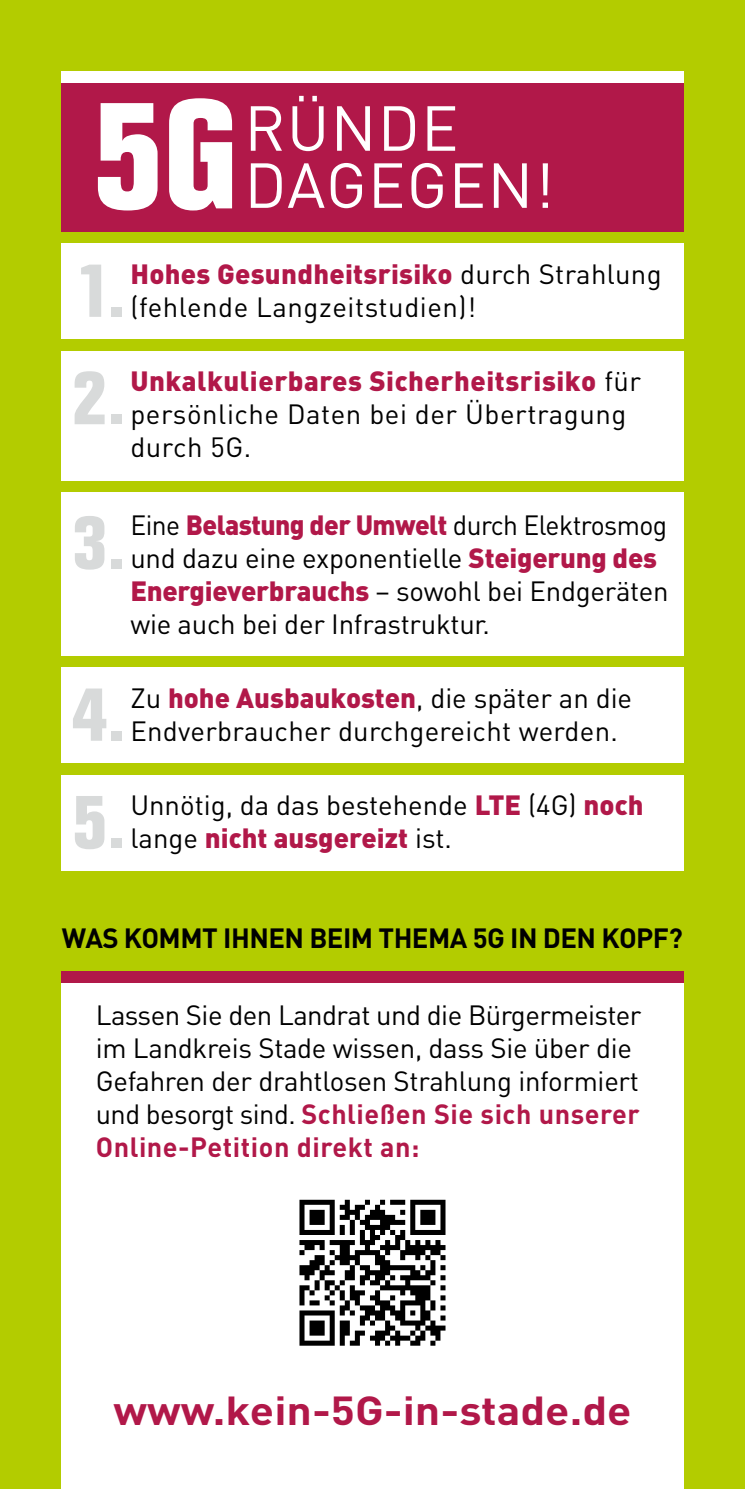
<style>
.page{position:relative;width:745px;height:1489px;background:#fff}
.page>*{position:absolute;margin:0;border:0;box-sizing:border-box;transform-origin:0 0}
.t1{font:700 condensed 151.25px "Folio";color:#fff;scale:1.11 1}
.t2{font:700 condensed 75px "Folio";color:#d8dada;scale:1.11 1}
.t3{font:62.5px/57px "DIN";letter-spacing:.02em;color:#fff}
.t4{font:700 40px "DIN";color:#b11849;scale:1.11 1}
.t5{font:27.5px/33px "DIN";letter-spacing:-.01em;color:#000}
.t6{font:27.5px/33px "DIN";letter-spacing:-.01em;color:#000;scale:.96 1}
.t7{font:27.5px/33px "DIN";letter-spacing:.02em;color:#000}
.t8{font:900 27.5px "DIN";letter-spacing:.01em;color:#b11849}
.t9{font:27.5px "DIN";letter-spacing:.01em;color:#000}
.t10{font:700 27.5px "DIN";letter-spacing:-.02em;color:#000}
.s1{font-weight:400;color:#000}
.s2{font-weight:900;color:#b11849}
.s3{font-weight:700;color:#b11849}
</style>
<div class="page">
<div style="left:0;top:0;width:744px;height:1488px;background:#b3cc00"></div>
<div style="left:61px;top:982px;width:622px;height:506px;background:#fff"></div>
<div style="left:61px;top:970px;width:622px;height:12px;background:#b11849"></div>
<div style="left:61px;top:83px;width:622px;height:148px;background:#b11849"></div>
<div style="left:61px;top:71px;width:622px;height:12px;background:#fff"></div>
<div style="left:61px;top:243px;width:622px;height:96px;background:#fff"></div>
<div style="left:61px;top:351px;width:622px;height:129px;background:#fff"></div>
<div style="left:61px;top:492px;width:622px;height:163px;background:#fff"></div>
<div style="left:61px;top:667px;width:622px;height:96px;background:#fff"></div>
<div style="left:61px;top:774px;width:622px;height:96px;background:#fff"></div>
<svg style="left:299px;top:1199px;width:146px;height:146px"></svg>
<h1 class="t1" style="left:92px;top:71px;width:133px">5G</h1>
<h3 class="t3" style="left:244px;top:98px;width:311px">RÜNDE<br>DAGEGEN!</h3>
<h2 class="t2" style="left:76px;top:249px;width:46px">1.</h2>
<p class="t8" style="left:130px;top:255px;width:532px">Hohes Gesundheitsrisiko <span class="s1">durch Strahlung</span></p>
<p class="t7" style="left:130px;top:290px;width:347px">(fehlende Langzeitstudien)!</p>
<h2 class="t2" style="left:72px;top:356px;width:49px">2.</h2>
<p class="t7" style="left:130px;top:364px;width:512px"><span class="s2">Unkalkulierbares Sicherheitsrisiko</span> für persönliche Daten bei der Übertragung durch 5G.</p>
<h2 class="t2" style="left:72px;top:501px;width:49px">3.</h2>
<p class="t6" style="left:130px;top:507px;width:562px">Eine <span class="s2">Belastung der Umwelt</span> durch Elektrosmog und dazu eine exponentielle <span class="s2">Steigerung des Energieverbrauchs</span> – sowohl bei Endgeräten wie auch bei der Infrastruktur.</p>
<h2 class="t2" style="left:72px;top:672px;width:49px">4.</h2>
<p class="t5" style="left:130px;top:680px;width:503px">Zu <span class="s2">hohe Ausbaukosten</span>, die später an die</p>
<p class="t9" style="left:130px;top:713px;width:488px">Endverbraucher durchgereicht werden.</p>
<h2 class="t2" style="left:72px;top:780px;width:49px">5.</h2>
<p class="t5" style="left:130px;top:788px;width:514px">Unnötig, da das bestehende <span class="s2">LTE</span> (4G) <span class="s2">noch</span></p>
<p class="t8" style="left:130px;top:819px;width:323px"><span class="s1">lange</span> nicht ausgereizt <span class="s1">ist.</span></p>
<p class="t10" style="left:62px;top:919px;width:622px">WAS KOMMT IHNEN BEIM THEMA 5G IN DEN KOPF?</p>
<p class="t5" style="left:96px;top:997px;width:546px">Lassen Sie den Landrat und die Bürgermeister im Landkreis Stade wissen, dass Sie über die Gefahren der drahtlosen Strahlung informiert und besorgt sind. <span class="s3">Schließen Sie sich unserer Online-Petition direkt an:</span></p>
<h3 class="t4" style="left:113px;top:1384px;width:468px">www.kein-5G-in-stade.de</h3>
</div>
